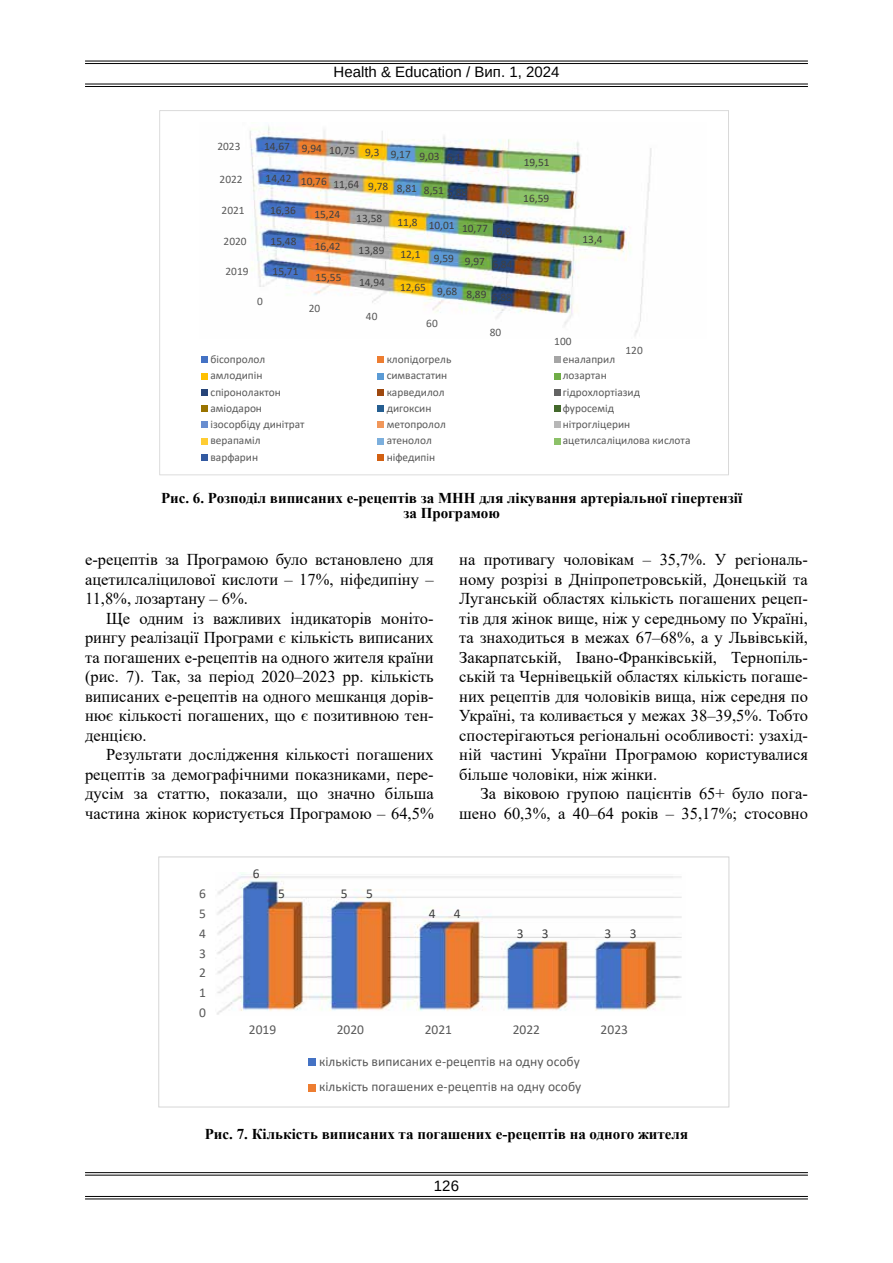
<style>
.page{position:relative;width:893px;height:1263px;background:#fff}
.page>*{position:absolute;margin:0;border:0;box-sizing:border-box;transform-origin:0 0}
.t1{font:16.5px/19.5px "Times New Roman";color:#000;text-align:justify}
.t2{font:700 15px/15px "Times New Roman";color:#000;text-align:center}
.t3{font:15px "Arimo";color:#000}
.t4{font:13.5px/25.3px "Calibri";color:#595959}
.t5{font:13.5px "Calibri";color:#404040}
.t6{font:11.4px "Calibri";color:#595959}
.t7{font:11.4px "Calibri";color:#404040}
</style>
<div class="page">
<hr style="left:85px;top:84px;width:723px;height:1px;background:#000">
<hr style="left:85px;top:86px;width:723px;height:1px;background:#000">
<hr style="left:85px;top:61px;width:723px;height:1px;background:#000">
<hr style="left:85px;top:63px;width:723px;height:1px;background:#000">
<hr style="left:85px;top:1196px;width:723px;height:1px;background:#000">
<hr style="left:85px;top:1199px;width:723px;height:1px;background:#000">
<hr style="left:85px;top:1172px;width:723px;height:1px;background:#000">
<hr style="left:85px;top:1175px;width:723px;height:1px;background:#000">
<svg style="left:159px;top:111px;width:570px;height:364px"></svg>
<svg style="left:158px;top:857px;width:571px;height:250px"></svg>
<p class="t3" style="left:334px;top:63px;width:227px">Health &amp; Education / Вип. 1, 2024</p>
<p class="t6" style="left:217px;top:139px;width:25px">2023</p>
<p class="t6" style="left:220px;top:171px;width:25px">2022</p>
<p class="t7" style="left:264px;top:138px;width:27px">14,67</p>
<p class="t7" style="left:266px;top:171px;width:27px">14,42</p>
<p class="t7" style="left:302px;top:141px;width:22px">9,94</p>
<p class="t7" style="left:329px;top:143px;width:27px">10,75</p>
<p class="t7" style="left:365px;top:144px;width:16px">9,3</p>
<p class="t7" style="left:391px;top:146px;width:22px">9,17</p>
<p class="t7" style="left:419px;top:148px;width:22px">9,03</p>
<p class="t7" style="left:447px;top:150px;width:16px">6,1</p>
<p class="t7" style="left:301px;top:173px;width:27px">10,76</p>
<p class="t7" style="left:333px;top:176px;width:27px">11,64</p>
<p class="t7" style="left:368px;top:178px;width:22px">9,78</p>
<p class="t7" style="left:397px;top:181px;width:22px">8,81</p>
<p class="t7" style="left:424px;top:183px;width:22px">8,51</p>
<p class="t7" style="left:447px;top:184px;width:22px">5,88</p>
<p class="t7" style="left:524px;top:155px;width:27px">19,51</p>
<p class="t7" style="left:523px;top:191px;width:27px">16,59</p>
<p class="t6" style="left:222px;top:202px;width:25px">2021</p>
<p class="t7" style="left:270px;top:202px;width:27px">16,36</p>
<p class="t7" style="left:314px;top:207px;width:27px">15,24</p>
<p class="t7" style="left:356px;top:210px;width:27px">13,58</p>
<p class="t7" style="left:398px;top:214px;width:22px">11,8</p>
<p class="t7" style="left:429px;top:217px;width:27px">10,01</p>
<p class="t7" style="left:462px;top:220px;width:27px">10,77</p>
<p class="t7" style="left:497px;top:223px;width:16px">6,8</p>
<p class="t7" style="left:582px;top:231px;width:22px">13,4</p>
<p class="t7" style="left:271px;top:233px;width:27px">15,48</p>
<p class="t6" style="left:224px;top:233px;width:25px">2020</p>
<p class="t7" style="left:315px;top:238px;width:27px">16,42</p>
<p class="t7" style="left:359px;top:243px;width:27px">13,89</p>
<p class="t7" style="left:400px;top:247px;width:22px">12,1</p>
<p class="t7" style="left:434px;top:250px;width:22px">9,59</p>
<p class="t7" style="left:465px;top:254px;width:22px">9,97</p>
<p class="t7" style="left:492px;top:257px;width:22px">6,84</p>
<p class="t7" style="left:273px;top:264px;width:27px">15,71</p>
<p class="t6" style="left:226px;top:264px;width:25px">2019</p>
<p class="t7" style="left:316px;top:269px;width:27px">15,55</p>
<p class="t7" style="left:359px;top:274px;width:27px">14,94</p>
<p class="t7" style="left:400px;top:279px;width:27px">12,65</p>
<p class="t7" style="left:437px;top:283px;width:22px">9,68</p>
<p class="t7" style="left:466px;top:287px;width:22px">8,89</p>
<p class="t7" style="left:492px;top:290px;width:22px">6,88</p>
<p class="t6" style="left:257px;top:293px;width:7px">0</p>
<p class="t6" style="left:309px;top:301px;width:13px">20</p>
<p class="t6" style="left:366px;top:308px;width:13px">40</p>
<p class="t6" style="left:426px;top:316px;width:13px">60</p>
<p class="t6" style="left:490px;top:324px;width:13px">80</p>
<p class="t6" style="left:554px;top:333px;width:19px">100</p>
<p class="t6" style="left:625px;top:342px;width:19px">120</p>
<p class="t6" style="left:211px;top:351px;width:56px">бісопролол</p>
<p class="t6" style="left:387px;top:351px;width:66px">клопідогрель</p>
<p class="t6" style="left:563px;top:351px;width:54px">еналаприл</p>
<p class="t6" style="left:211px;top:368px;width:54px">амлодипін</p>
<p class="t6" style="left:387px;top:368px;width:62px">симвастатин</p>
<p class="t6" style="left:563px;top:368px;width:45px">лозартан</p>
<p class="t6" style="left:211px;top:384px;width:72px">спіронолактон</p>
<p class="t6" style="left:387px;top:384px;width:59px">карведилол</p>
<p class="t6" style="left:563px;top:384px;width:79px">гідрохлортіазид</p>
<p class="t6" style="left:211px;top:400px;width:53px">аміодарон</p>
<p class="t6" style="left:387px;top:400px;width:46px">дигоксин</p>
<p class="t6" style="left:563px;top:400px;width:53px">фуросемід</p>
<p class="t6" style="left:211px;top:416px;width:96px">ізосорбіду динітрат</p>
<p class="t6" style="left:387px;top:416px;width:61px">метопролол</p>
<p class="t6" style="left:563px;top:416px;width:69px">нітрогліцерин</p>
<p class="t6" style="left:211px;top:433px;width:51px">верапаміл</p>
<p class="t6" style="left:387px;top:433px;width:47px">атенолол</p>
<p class="t6" style="left:563px;top:433px;width:129px">ацетилсаліцилова кислота</p>
<p class="t6" style="left:211px;top:449px;width:49px">варфарин</p>
<p class="t6" style="left:387px;top:449px;width:50px">ніфедипін</p>
<p class="t2" style="left:161px;top:490px;width:583px">Рис. 6. Розподіл виписаних е-рецептів за МНН для лікування артеріальної гіпертензії за Програмою</p>
<p class="t1" style="left:85px;top:549px;width:350px">е-рецептів за Програмою було встановлено для ацетилсаліцилової кислоти – 17%, ніфедипіну – 11,8%, лозартану – 6%.</p>
<p class="t1" style="left:85px;top:608px;width:350px;text-indent:21px">Ще одним із важливих індикаторів моніто&shy;рингу реалізації Програми є кількість виписаних та погашених е-рецептів на одного жителя країни (рис. 7). Так, за період 2020–2023 рр. кількість виписаних е-рецептів на одного мешканця дорів&shy;нює кількості погашених, що є позитивною тен&shy;денцією.</p>
<p class="t1" style="left:85px;top:744px;width:350px;text-indent:21px">Результати дослідження кількості погашених рецептів за демографічними показниками, пере&shy;дусім за статтю, показали, що значно більша частина жінок користується Програмою – 64,5%</p>
<p class="t4" style="left:199px;top:881px;width:8px">6</p>
<p class="t4" style="left:199px;top:900px;width:8px">5</p>
<p class="t4" style="left:199px;top:920px;width:8px">4</p>
<p class="t4" style="left:199px;top:940px;width:8px">3</p>
<p class="t4" style="left:199px;top:960px;width:8px">2</p>
<p class="t4" style="left:199px;top:979px;width:8px">1</p>
<p class="t4" style="left:199px;top:999px;width:8px">0</p>
<p class="t5" style="left:253px;top:865px;width:8px">6</p>
<p class="t5" style="left:278px;top:884px;width:8px">5</p>
<p class="t5" style="left:366px;top:884px;width:8px">5</p>
<p class="t5" style="left:341px;top:884px;width:8px">5</p>
<p class="t5" style="left:429px;top:904px;width:8px">4</p>
<p class="t1" style="left:459px;top:549px;width:350px">на противагу чоловікам – 35,7%. У регіональ&shy;ному розрізі в Дніпропетровській, Донецькій та Луганській областях кількість погашених рецеп&shy;тів для жінок вище, ніж у середньому по Україні, та знаходиться в межах 67–68%, а у Львівській, Закарпатській, Івано-Франківській, Тернопіль&shy;ській та Чернівецькій областях кількість погаше&shy;них рецептів для чоловіків вища, ніж середня по Україні, та коливається у межах 38–39,5%. Тобто спостерігаються регіональні особливості: узахід&shy;ній частині України Програмою користувалися більше чоловіки, ніж жінки.</p>
<p class="t1" style="left:459px;top:784px;width:350px;text-align:right">За віковою групою пацієнтів 65+ було пога&shy;шено 60,3%, а 40–64 років – 35,17%; стосовно</p>
<p class="t5" style="left:454px;top:904px;width:8px">4</p>
<p class="t5" style="left:517px;top:924px;width:8px">3</p>
<p class="t5" style="left:605px;top:924px;width:8px">3</p>
<p class="t5" style="left:542px;top:924px;width:8px">3</p>
<p class="t5" style="left:630px;top:924px;width:8px">3</p>
<p class="t4" style="left:249px;top:1016px;width:29px">2019</p>
<p class="t4" style="left:337px;top:1016px;width:29px">2020</p>
<p class="t4" style="left:425px;top:1016px;width:29px">2021</p>
<p class="t4" style="left:513px;top:1016px;width:29px">2022</p>
<p class="t4" style="left:601px;top:1016px;width:29px">2023</p>
<p class="t4" style="left:319px;top:1049px;width:264px">кількість виписаних е‐рецептів на одну особу кількість погашених е‐рецептів на одну особу</p>
<p class="t2" style="left:205px;top:1126px;width:485px">Рис. 7. Кількість виписаних та погашених е-рецептів на одного жителя</p>
<p class="t3" style="left:434px;top:1176px;width:27px">126</p>
</div>
